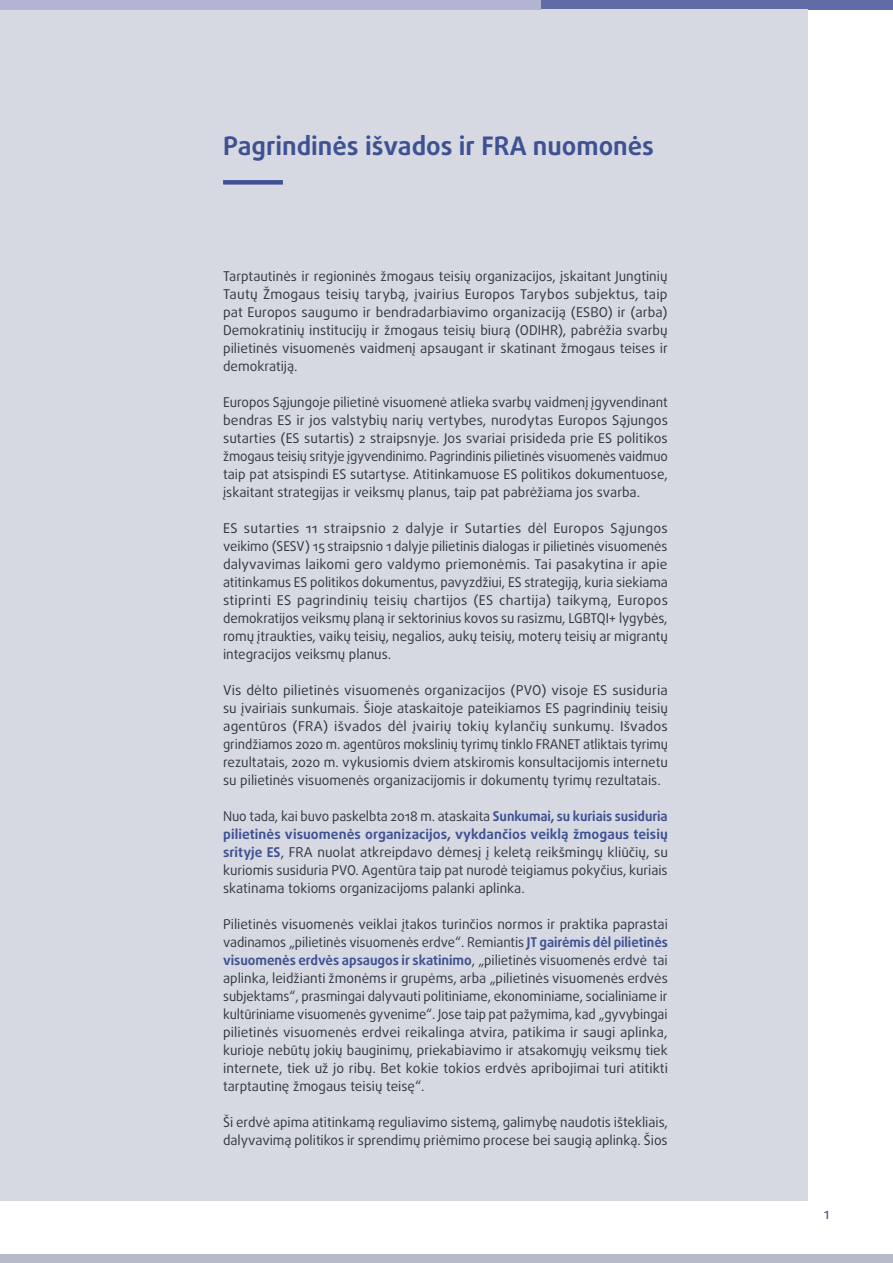
<style>
.page{position:relative;width:893px;height:1263px;background:#fff}
.page>*{position:absolute;margin:0;border:0;box-sizing:border-box;transform-origin:0 0}
.key_findings_title{font:700 25.5px "Daxline Pro";color:#3e5293}
.body_text{font:13.5px/18px "Daxline Pro";color:#2f383f;text-align:justify}
.t1{font:500 11.25px "Daxline Pro";color:#3e5293}
.s1{font-weight:700;color:#3e5293}
</style>
<div class="page">
<div style="left:540px;top:0;width:353px;height:10px;background:#616ba5"></div>
<div style="left:0;top:9px;width:808px;height:1192px;background:#d7d9e2"></div>
<div style="left:0;top:0;width:540px;height:10px;background:#b3b3d4"></div>
<div style="left:0;top:1254px;width:893px;height:9px;background:#b6bbca"></div>
<div style="left:223px;top:180px;width:60px;height:5px;background:#3e5293"></div>
<h1 class="key_findings_title" style="left:223px;top:128px;width:432px">Pagrindinės išvados ir FRA nuomonės</h1>
<p class="body_text" style="left:223px;top:267px;width:446px">Tarptautinės ir regioninės žmogaus teisių organizacijos, įskaitant Jungtinių Tautų Žmogaus teisių tarybą, įvairius Europos Tarybos subjektus, taip pat Europos saugumo ir bendradarbiavimo organizaciją (ESBO) ir (arba)<br>Demokratinių institucijų ir žmogaus teisių biurą (ODIHR), pabrėžia svarbų pilietinės visuomenės vaidmenį apsaugant ir skatinant žmogaus teises ir demokratiją.</p>
<p class="body_text" style="left:223px;top:393px;width:446px">Europos Sąjungoje pilietinė visuomenė atlieka svarbų vaidmenį įgyvendinant bendras ES ir jos valstybių narių vertybes, nurodytas Europos Sąjungos sutarties (ES sutartis) 2 straipsnyje. Jos svariai prisideda prie ES politikos žmogaus teisių srityje įgyvendinimo. Pagrindinis pilietinės visuomenės vaidmuo taip pat atsispindi ES sutartyse. Atitinkamuose ES politikos dokumentuose, įskaitant strategijas ir veiksmų planus, taip pat pabrėžiama jos svarba.</p>
<p class="body_text" style="left:223px;top:519px;width:446px">ES sutarties 11 straipsnio 2 dalyje ir Sutarties dėl Europos Sąjungos veikimo (SESV) 15 straipsnio 1 dalyje pilietinis dialogas ir pilietinės visuomenės dalyvavimas laikomi gero valdymo priemonėmis. Tai pasakytina ir apie atitinkamus ES politikos dokumentus, pavyzdžiui, ES strategiją, kuria siekiama stiprinti ES pagrindinių teisių chartijos (ES chartija) taikymą, Europos demokratijos veiksmų planą ir sektorinius kovos su rasizmu, LGBTQI+ lygybės, romų įtraukties, vaikų teisių, negalios, aukų teisių, moterų teisių ar migrantų integracijos veiksmų planus.</p>
<p class="body_text" style="left:223px;top:681px;width:446px">Vis dėlto pilietinės visuomenės organizacijos (PVO) visoje ES susiduria su įvairiais sunkumais. Šioje ataskaitoje pateikiamos ES pagrindinių teisių agentūros (FRA) išvados dėl įvairių tokių kylančių sunkumų. Išvados grindžiamos 2020 m. agentūros mokslinių tyrimų tinklo FRANET atliktais tyrimų rezultatais, 2020 m. vykusiomis dviem atskiromis konsultacijomis internetu su pilietinės visuomenės organizacijomis ir dokumentų tyrimų rezultatais.</p>
<p class="body_text" style="left:223px;top:807px;width:446px">Nuo tada, kai buvo paskelbta 2018 m. ataskaita <span class="s1">Sunkumai, su kuriais susiduria pilietinės visuomenės organizacijos, vykdančios veiklą žmogaus teisių srityje ES</span>, FRA nuolat atkreipdavo dėmesį į keletą reikšmingų kliūčių, su kuriomis susiduria PVO. Agentūra taip pat nurodė teigiamus pokyčius, kuriais skatinama tokioms organizacijoms palanki aplinka.</p>
<p class="body_text" style="left:223px;top:915px;width:446px">Pilietinės visuomenės veiklai įtakos turinčios normos ir praktika paprastai vadinamos „pilietinės visuomenės erdve“. Remiantis <span class="s1">JT gairėmis dėl pilietinės visuomenės erdvės apsaugos ir skatinimo</span>, „pilietinės visuomenės erdvė tai aplinka, leidžianti žmonėms ir grupėms, arba „pilietinės visuomenės erdvės subjektams“, prasmingai dalyvauti politiniame, ekonominiame, socialiniame ir kultūriniame visuomenės gyvenime“. Jose taip pat pažymima, kad „gyvybingai pilietinės visuomenės erdvei reikalinga atvira, patikima ir saugi aplinka, kurioje nebūtų jokių bauginimų, priekabiavimo ir atsakomųjų veiksmų tiek internete, tiek už jo ribų. Bet kokie tokios erdvės apribojimai turi atitikti tarptautinę žmogaus teisių teisę“.</p>
<p class="body_text" style="left:223px;top:1113px;width:446px">Ši erdvė apima atitinkamą reguliavimo sistemą, galimybę naudotis ištekliais, dalyvavimą politikos ir sprendimų priėmimo procese bei saugią aplinką. Šios</p>
<p class="t1" style="left:824px;top:1207px;width:6px">1</p>
</div>
